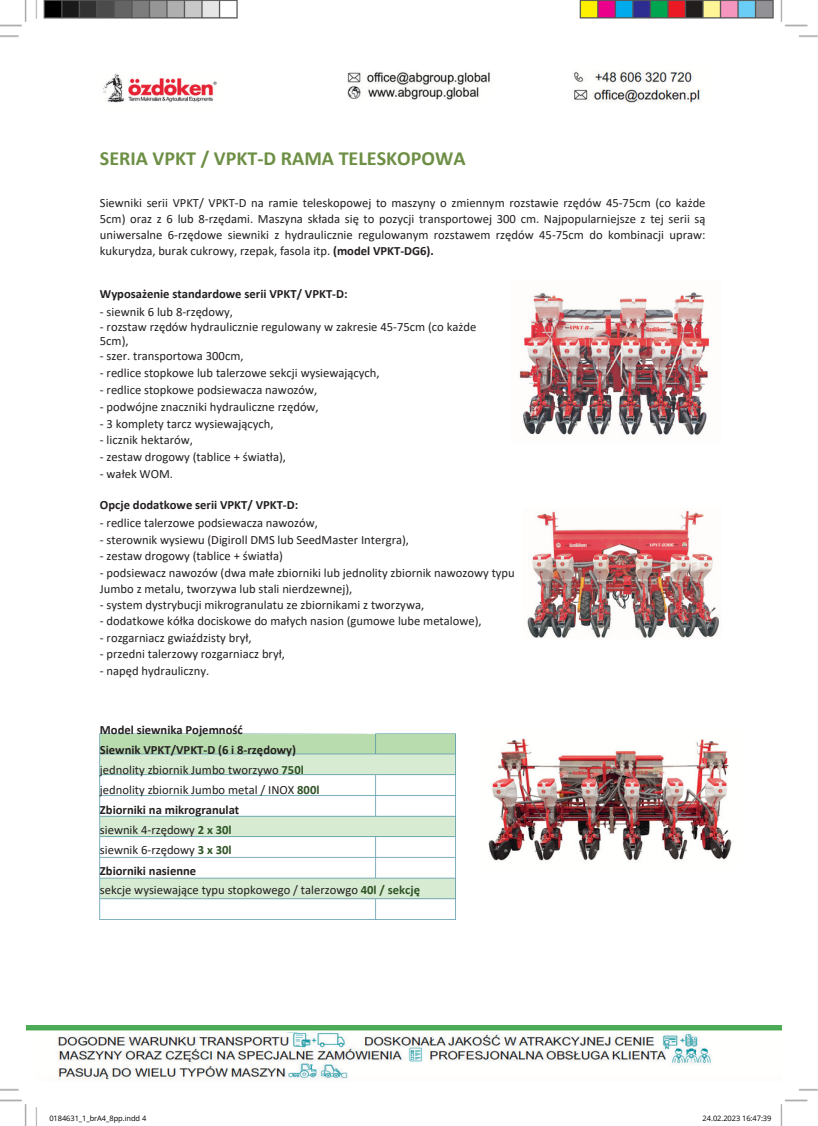
<style>
.page{position:relative;width:818px;height:1126px;background:#fff}
.page>*{position:absolute;margin:0;border:0;box-sizing:border-box;transform-origin:0 0}
.t1{font:700 20.12px "Calibri";color:#6d8f45}
.t2{font:12.62px/20px "Calibri";color:#231f20}
.t3{font:700 12.62px "Calibri";color:#231f20}
.t4{font:7.5px "Open Sans";letter-spacing:-.01em;color:#000}
.s1{font-weight:700}
.s2{font-weight:700;color:#2e5325}
</style>
<div class="page">
<img style="left:0;top:0;width:818px;height:1126px">
<p class="t1" style="left:100px;top:150px;width:367px">SERIA VPKT / VPKT-D RAMA TELESKOPOWA</p>
<p class="t2" style="left:100px;top:196px;width:607px;line-height:16px;text-align:justify">Siewniki serii VPKT/ VPKT-D na ramie teleskopowej to maszyny o zmiennym rozstawie rzędów 45-75cm (co każde 5cm) oraz z 6 lub 8-rzędami. Maszyna składa się to pozycji transportowej 300 cm. Najpopularniejsze z tej serii są uniwersalne 6-rzędowe siewniki z hydraulicznie regulowanym rozstawem rzędów 45-75cm do kombinacji upraw: kukurydza, burak cukrowy, rzepak, fasola itp. <span class="s1">(model VPKT-DG6).</span></p>
<p class="t3" style="left:100px;top:289px;width:249px">Wyposażenie standardowe serii VPKT/ VPKT-D:</p>
<p class="t2" style="left:100px;top:303px;width:135px">- siewnik 6 lub 8-rzędowy,</p>
<p class="t2" style="left:100px;top:321px;width:378px;line-height:14px">- rozstaw rzędów hydraulicznie regulowany w zakresie 45-75cm (co każde<br>5cm),</p>
<p class="t2" style="left:100px;top:347px;width:145px">- szer. transportowa 300cm,</p>
<p class="t2" style="left:100px;top:364px;width:281px">- redlice stopkowe lub talerzowe sekcji wysiewających,</p>
<p class="t2" style="left:100px;top:381px;width:219px">- redlice stopkowe podsiewacza nawozów,</p>
<p class="t2" style="left:100px;top:397px;width:220px">- podwójne znaczniki hydrauliczne rzędów,</p>
<p class="t2" style="left:100px;top:414px;width:175px">- 3 komplety tarcz wysiewających,</p>
<p class="t2" style="left:100px;top:431px;width:94px">- licznik hektarów,</p>
<p class="t2" style="left:100px;top:448px;width:187px">- zestaw drogowy (tablice + światła),</p>
<p class="t2" style="left:100px;top:465px;width:75px">- wałek WOM.</p>
<p class="t3" style="left:100px;top:500px;width:200px">Opcje dodatkowe serii VPKT/ VPKT-D:</p>
<p class="t2" style="left:100px;top:514px;width:220px">- redlice talerzowe podsiewacza nawozów,</p>
<p class="t2" style="left:100px;top:531px;width:310px">- sterownik wysiewu (Digiroll DMS lub SeedMaster Intergra),</p>
<p class="t2" style="left:100px;top:547px;width:184px">- zestaw drogowy (tablice + światła)</p>
<p class="t2" style="left:100px;top:565px;width:416px;line-height:16px">- podsiewacz nawozów (dwa małe zbiorniki lub jednolity zbiornik nawozowy typu<br>Jumbo z metalu, tworzywa lub stali nierdzewnej),</p>
<p class="t2" style="left:100px;top:596px;width:326px">- system dystrybucji mikrogranulatu ze zbiornikami z tworzywa,</p>
<p class="t2" style="left:100px;top:612px;width:383px">- dodatkowe kółka dociskowe do małych nasion (gumowe lube metalowe),</p>
<p class="t2" style="left:100px;top:629px;width:153px">- rozgarniacz gwiaździsty brył,</p>
<p class="t2" style="left:100px;top:645px;width:186px">- przedni talerzowy rozgarniacz brył,</p>
<p class="t2" style="left:100px;top:662px;width:111px">- napęd hydrauliczny.</p>
<h1 class="t2" style="left:100px;top:721px;width:321px"><span class="s1">Model siewnika Pojemność<br>Siewnik VPKT/VPKT-D (6 i 8-rzędowy)<br></span>jednolity zbiornik Jumbo tworzywo <span class="s2">750l<br></span>jednolity zbiornik Jumbo metal / INOX <span class="s2">800l<br></span><span class="s1">Zbiorniki na mikrogranulat<br></span>siewnik 4-rzędowy <span class="s2">2 x 30l<br></span>siewnik 6-rzędowy <span class="s2">3 x 30l<br></span><span class="s1">Zbiorniki nasienne<br></span>sekcje wysiewające typu stopkowego / talerzowgo <span class="s2">40l / sekcję</span></h1>
<h2 class="t4" style="left:49px;top:1112px;width:98px">0184631_1_brA4_8pp.indd 4</h2>
<h2 class="t4" style="left:702px;top:1112px;width:70px">24.02.2023 16:47:39</h2>
</div>
